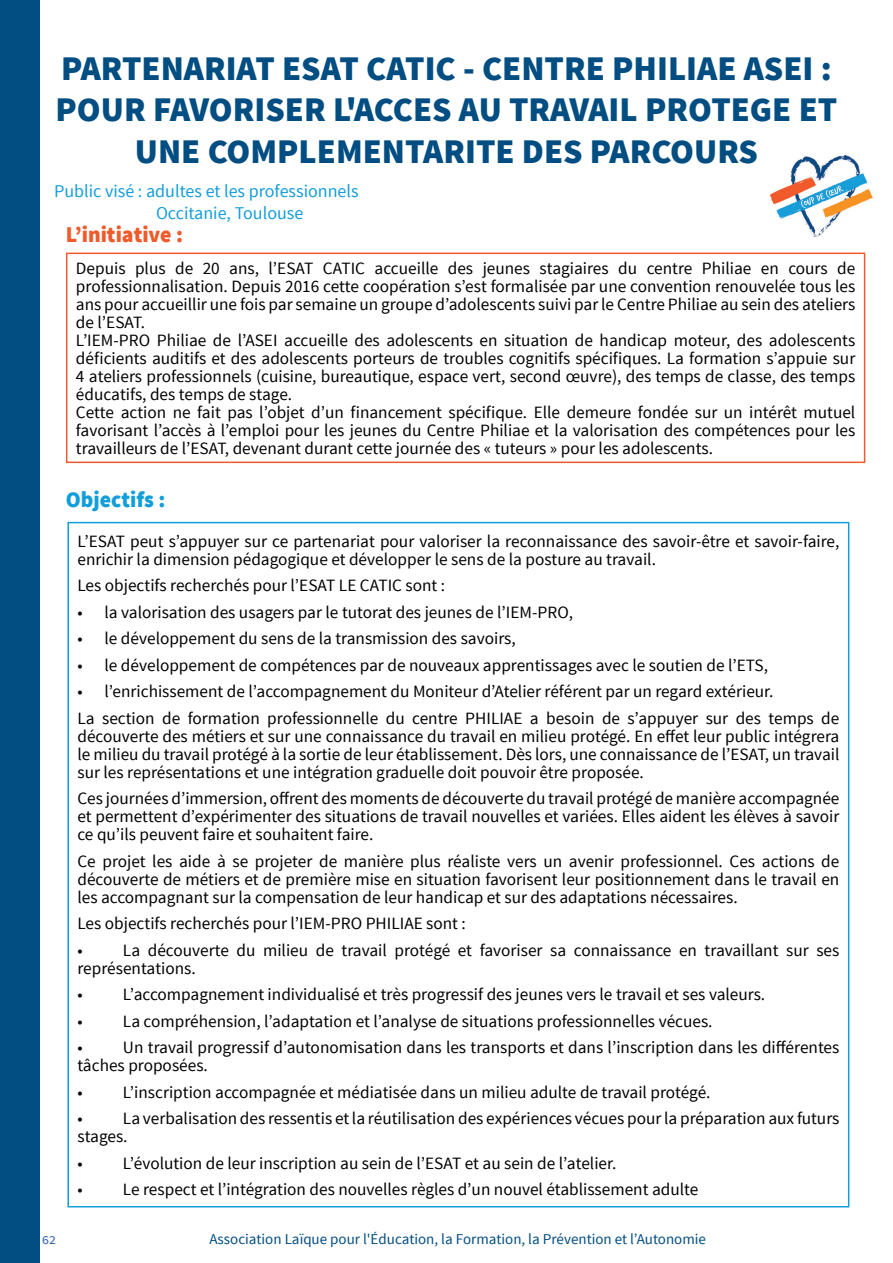
<style>
.page{position:relative;width:893px;height:1263px;background:#fff}
.page>*{position:absolute;margin:0;border:0;box-sizing:border-box;transform-origin:0 0}
.t1{font:900 34.5px/41.4px "Source Sans Pro";color:#024d81;text-align:center}
.Gros_titres{font:900 22.5px "Source Sans Pro";color:#ef5b2b}
.Gros_titres-2{font:900 22.5px "Source Sans Pro";color:#119eda}
.t2{font:18px "Source Sans Pro";color:#149dd9}
.Titre_pavé_Blanc{font:17.25px/18px "Source Sans Pro";color:#000001;text-align:justify}
.t3{font:15px "Source Sans Pro";color:#024d81}
.t4{font:15px "Source Sans Pro";color:#3967b2}
</style>
<div class="page">
<div style="left:66px;top:253px;width:799px;height:210px;border:2px solid #ef5b2b"></div>
<div style="left:0;top:0;width:40px;height:1263px;background:#024d81"></div>
<img style="left:769px;top:156px;width:104px;height:81px">
<p class="t1" style="left:56px;top:49px;width:783px">PARTENARIAT ESAT CATIC - CENTRE PHILIAE ASEI :<br>POUR FAVORISER L'ACCES AU TRAVAIL PROTEGE ET<br>UNE COMPLEMENTARITE DES PARCOURS</p>
<p class="t2" style="left:54px;top:180px;width:306px">Public visé : adultes et les professionnels</p>
<p class="t2" style="left:156px;top:201px;width:149px">Occitanie, Toulouse</p>
<p class="Gros_titres" style="left:66px;top:220px;width:119px">L’initiative :</p>
<p class="Titre_pavé_Blanc" style="left:76px;top:260px;width:781px">Depuis plus de 20 ans, l’ESAT CATIC accueille des jeunes stagiaires du centre Philiae en cours de professionnalisation. Depuis 2016 cette coopération s’est formalisée par une convention renouvelée tous les ans pour accueillir une fois par semaine un groupe d’adolescents suivi par le Centre Philiae au sein des ateliers de l’ESAT.</p>
<p class="Titre_pavé_Blanc" style="left:76px;top:332px;width:781px">L’IEM-PRO Philiae de l’ASEI accueille des adolescents en situation de handicap moteur, des adolescents déficients auditifs et des adolescents porteurs de troubles cognitifs spécifiques. La formation s’appuie sur 4 ateliers professionnels (cuisine, bureautique, espace vert, second œuvre), des temps de classe, des temps éducatifs, des temps de stage.</p>
<p class="Titre_pavé_Blanc" style="left:76px;top:404px;width:781px">Cette action ne fait pas l’objet d’un financement spécifique. Elle demeure fondée sur un intérêt mutuel favorisant l’accès à l’emploi pour les jeunes du Centre Philiae et la valorisation des compétences pour les travailleurs de l’ESAT, devenant durant cette journée des « tuteurs » pour les adolescents.</p>
<p class="Gros_titres-2" style="left:66px;top:485px;width:101px">Objectifs :</p>
<p class="Titre_pavé_Blanc" style="left:77px;top:532px;width:763px">L’ESAT peut s’appuyer sur ce partenariat pour valoriser la reconnaissance des savoir-être et savoir-faire, enrichir la dimension pédagogique et développer le sens de la posture au travail.</p>
<p class="Titre_pavé_Blanc" style="left:77px;top:577px;width:369px">Les objectifs recherchés pour l’ESAT LE CATIC sont :</p>
<p class="Titre_pavé_Blanc" style="left:77px;top:603px;width:497px">• la valorisation des usagers par le tutorat des jeunes de l’IEM-PRO,</p>
<p class="Titre_pavé_Blanc" style="left:77px;top:630px;width:440px">• le développement du sens de la transmission des savoirs,</p>
<p class="Titre_pavé_Blanc" style="left:77px;top:656px;width:692px">• le développement de compétences par de nouveaux apprentissages avec le soutien de l’ETS,</p>
<p class="Titre_pavé_Blanc" style="left:77px;top:683px;width:698px">• l’enrichissement de l’accompagnement du Moniteur d’Atelier référent par un regard extérieur.</p>
<p class="Titre_pavé_Blanc" style="left:77px;top:709px;width:763px">La section de formation professionnelle du centre PHILIAE a besoin de s’appuyer sur des temps de découverte des métiers et sur une connaissance du travail en milieu protégé. En effet leur public intégrera le milieu du travail protégé à la sortie de leur établissement. Dès lors, une connaissance de l’ESAT, un travail sur les représentations et une intégration graduelle doit pouvoir être proposée.</p>
<p class="Titre_pavé_Blanc" style="left:77px;top:790px;width:763px">Ces journées d’immersion, offrent des moments de découverte du travail protégé de manière accompagnée et permettent d’expérimenter des situations de travail nouvelles et variées. Elles aident les élèves à savoir ce qu’ils peuvent faire et souhaitent faire.</p>
<p class="Titre_pavé_Blanc" style="left:77px;top:852px;width:763px">Ce projet les aide à se projeter de manière plus réaliste vers un avenir professionnel. Ces actions de découverte de métiers et de première mise en situation favorisent leur positionnement dans le travail en les accompagnant sur la compensation de leur handicap et sur des adaptations nécessaires.</p>
<p class="Titre_pavé_Blanc" style="left:77px;top:915px;width:390px">Les objectifs recherchés pour l’IEM-PRO PHILIAE sont :</p>
<p class="Titre_pavé_Blanc" style="left:77px;top:941px;width:763px">• La découverte du milieu de travail protégé et favoriser sa connaissance en travaillant sur ses représentations.</p>
<p class="Titre_pavé_Blanc" style="left:77px;top:986px;width:689px">• L’accompagnement individualisé et très progressif des jeunes vers le travail et ses valeurs.</p>
<p class="Titre_pavé_Blanc" style="left:77px;top:1012px;width:637px">• La compréhension, l’adaptation et l’analyse de situations professionnelles vécues.</p>
<p class="Titre_pavé_Blanc" style="left:77px;top:1039px;width:763px">• Un travail progressif d’autonomisation dans les transports et dans l’inscription dans les différentes tâches proposées.</p>
<p class="Titre_pavé_Blanc" style="left:77px;top:1083px;width:635px">• L’inscription accompagnée et médiatisée dans un milieu adulte de travail protégé.</p>
<p class="Titre_pavé_Blanc" style="left:77px;top:1110px;width:763px">• La verbalisation des ressentis et la réutilisation des expériences vécues pour la préparation aux futurs stages.</p>
<p class="Titre_pavé_Blanc" style="left:77px;top:1154px;width:540px">• L’évolution de leur inscription au sein de l’ESAT et au sein de l’atelier.</p>
<p class="Titre_pavé_Blanc" style="left:77px;top:1181px;width:622px">• Le respect et l’intégration des nouvelles règles d’un nouvel établissement adulte</p>
<p class="t4" style="left:42px;top:1230px;width:16px">62</p>
<p class="t3" style="left:209px;top:1230px;width:498px">Association Laïque pour l'Éducation, la Formation, la Prévention et l’Autonomie</p>
</div>
